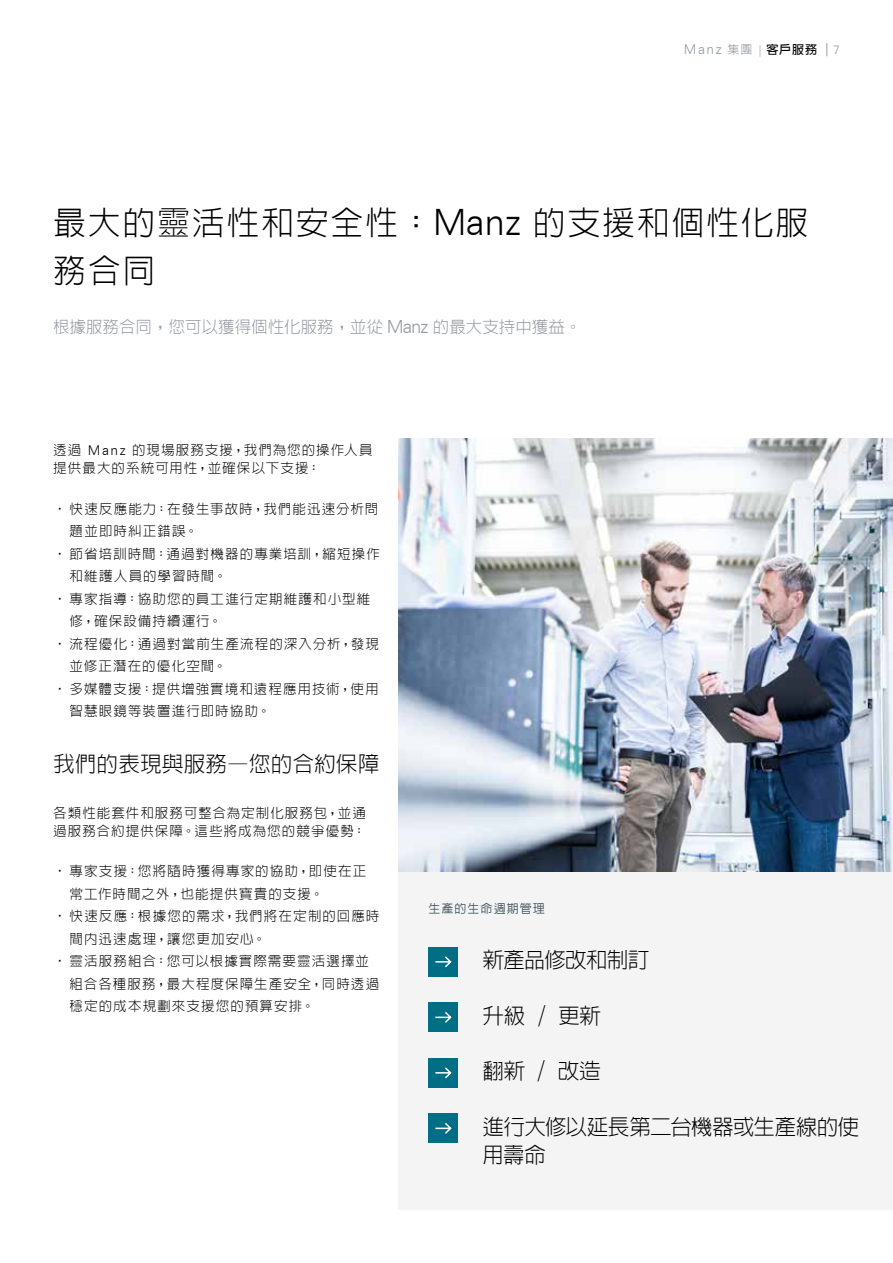
<style>
.page{position:relative;width:893px;height:1263px;background:#fff}
.page>*{position:absolute;margin:0;border:0;box-sizing:border-box;transform-origin:0 0}
.t1{font:300 33px/48px "Lin Gothic";letter-spacing:.05em;color:#000}
.t2{font:300 21.75px/27.8px "Lin Gothic";letter-spacing:-.03em;color:#000}
.t3{font:300 21.75px "Lin Gothic";color:#000}
.t4{font:300 16.5px "Lin Gothic";color:#9499a0}
.t5{font:300 13.5px/22.5px "Lin Gothic";letter-spacing:.08em;color:#000}
.t6{font:300 13.5px "Zurich BT";color:#9499a0}
.t7{font:500 12px "Lin Gothic";letter-spacing:.09em;color:#3b4f58}
.s1{font-family:"Lin Gothic";font-size:12px}
.s2{font-size:12px}
.s3{font-family:"New Gothic";font-weight:700;font-size:12px;color:#000}
.s4{font-family:"FZZDXJW GB1 0";font-weight:400}
.s5{font-family:"Zurich BT";font-size:36.3px}
.s6{font-family:"Zurich BT";font-size:18.15px}
.s7{font-family:"Zurich BT"}
</style>
<div class="page">
<img style="left:399px;top:438px;width:494px;height:434px">
<div style="left:399px;top:872px;width:494px;height:338px;background:#f4f4f5"></div>
<div style="left:428px;top:947px;width:30px;height:30px;background:#006e84"></div>
<svg style="left:435px;top:956px;width:17px;height:12px"></svg>
<div style="left:428px;top:1002px;width:30px;height:30px;background:#006e84"></div>
<svg style="left:435px;top:1012px;width:17px;height:11px"></svg>
<div style="left:428px;top:1058px;width:30px;height:30px;background:#006e84"></div>
<svg style="left:435px;top:1067px;width:17px;height:12px"></svg>
<div style="left:428px;top:1113px;width:30px;height:30px;background:#006e84"></div>
<svg style="left:435px;top:1123px;width:17px;height:11px"></svg>
<p class="t6" style="left:684px;top:41px;width:157px">Manz <span class="s1">集團</span> <span class="s2">|</span> <span class="s3">客戶服務</span> <span class="s4">|</span> <span class="s2">7</span></p>
<h1 class="t1" style="left:53px;top:198px;width:757px">最大的靈活性和安全性：<span class="s5">Manz</span> 的支援和個性化服務合同</h1>
<p class="t4" style="left:53px;top:318px;width:530px">根據服務合同，您可以獲得個性化服務，並從 <span class="s6">Manz</span> 的最大支持中獲益。</p>
<p class="t5" style="left:53px;top:441px;width:321px;line-height:18px">透過 <span class="s7">Manz</span> 的現場服務支援，我們為您的操作人員提供最大的系統可用性，並確保以下支援：</p>
<p class="t5" style="left:70px;top:497px;width:310px;text-indent:-16px">• 快速反應能力：在發生事故時，我們能迅速分析問題並即時糾正錯誤。</p>
<p class="t5" style="left:70px;top:542px;width:312px;text-indent:-16px">• 節省培訓時間：通過對機器的專業培訓，縮短操作和維護人員的學習時間。</p>
<p class="t5" style="left:70px;top:587px;width:302px;text-indent:-16px">• 專家指導：協助您的員工進行定期維護和小型維修，確保設備持續運行。</p>
<p class="t5" style="left:70px;top:632px;width:311px;text-indent:-16px">• 流程優化：通過對當前生產流程的深入分析，發現並修正潛在的優化空間。</p>
<p class="t5" style="left:70px;top:677px;width:311px;text-indent:-16px">• 多媒體支援：提供增強實境和遠程應用技術，使用智慧眼鏡等裝置進行即時協助。</p>
<h2 class="t3" style="left:53px;top:753px;width:328px">我們的表現與服務—您的合約保障</h2>
<p class="t5" style="left:53px;top:803px;width:314px;line-height:18px">各類性能套件和服務可整合為定制化服務包，並通過服務合約提供保障。這些將成為您的競爭優勢：</p>
<p class="t5" style="left:70px;top:860px;width:298px;text-indent:-16px">• 專家支援：您將隨時獲得專家的協助，即使在正常工作時間之外，也能提供寶貴的支援。</p>
<p class="t5" style="left:70px;top:905px;width:311px;text-indent:-16px">• 快速反應：根據您的需求，我們將在定制的回應時間內迅速處理，讓您更加安心。</p>
<p class="t5" style="left:70px;top:950px;width:311px;text-indent:-16px">• 靈活服務組合：您可以根據實際需要靈活選擇並組合各種服務，最大程度保障生產安全，同時透過穩定的成本規劃來支援您的預算安排。</p>
<p class="t7" style="left:428px;top:902px;width:118px">生產的生命週期管理</p>
<h2 class="t2" style="left:482px;top:946px;width:169px">新產品修改和制訂</h2>
<h2 class="t2" style="left:482px;top:1002px;width:120px">升級 / 更新</h2>
<h2 class="t2" style="left:482px;top:1057px;width:120px">翻新 / 改造</h2>
<h2 class="t2" style="left:482px;top:1113px;width:378px">進行大修以延長第二台機器或生產線的使用壽命</h2>
</div>
